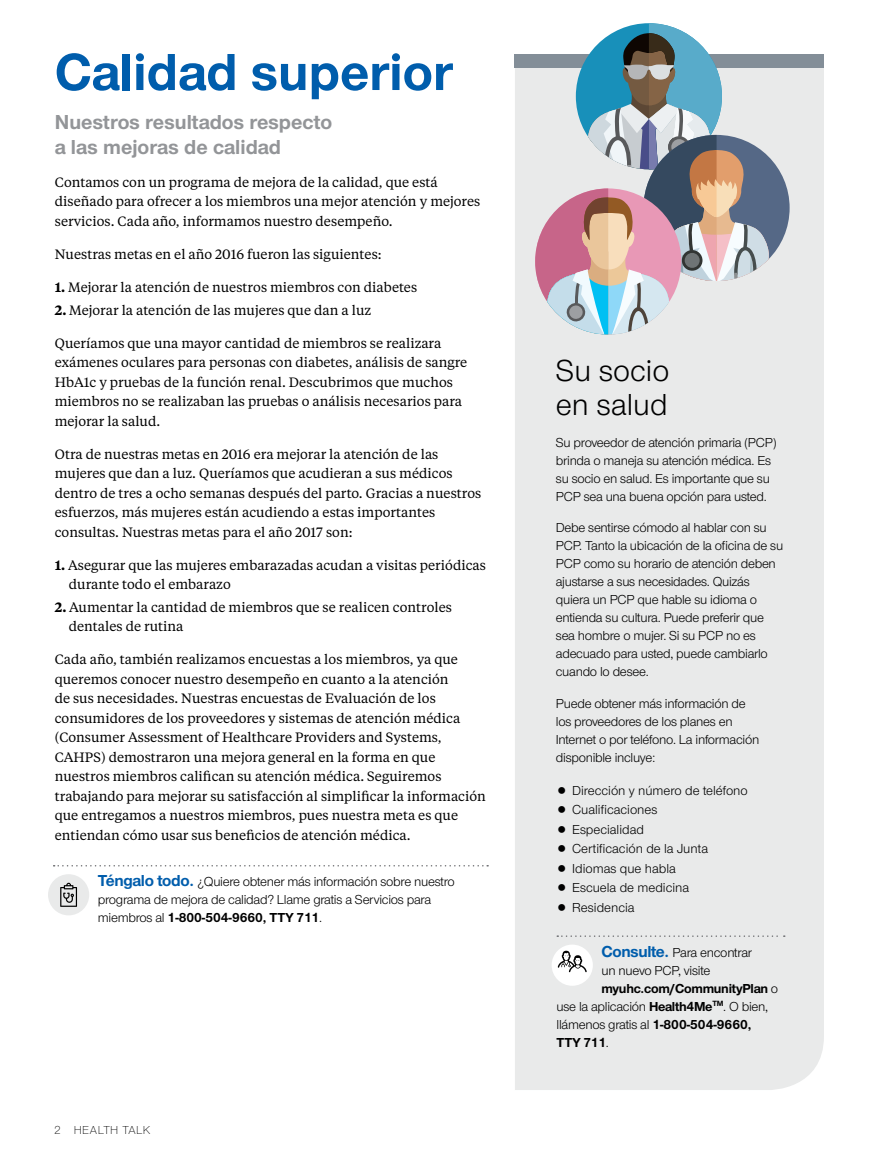
<style>
.page{position:relative;width:878px;height:1161px;background:#fff}
.page>*{position:absolute;margin:0;border:0;box-sizing:border-box;transform-origin:0 0}
.t1{font:700 54px "UHC Sans";color:#005dac}
.t2{font:31.5px/34.5px "UHC Sans";color:#000}
.t3{font:700 21px/25.2px "UHC Sans";color:#939598}
.t4{font:13.5px/19.5px "UHC Serif Text";color:#000}
.t5{font:13.5px/18px "UHC Sans";letter-spacing:-.02em;color:#000}
.t6{font:13.5px/19.5px "UHC Sans";color:#000}
.t7{font:700 13.5px "UHC Sans";letter-spacing:-.02em;color:#000}
.t8{font:300 12px "UHC Sans";letter-spacing:.04em;color:#000}
.s1{font-weight:600}
.s2{font-weight:700;font-size:16.5px;color:#005dac}
.s3{font-weight:700}
.s4{font-weight:400}
</style>
<div class="page">
<div style="left:515px;top:68px;width:309px;height:1022px;background:#e9eaea"></div>
<div style="left:515px;top:54px;width:309px;height:14px;background:#838e98"></div>
<svg style="left:54px;top:865px;width:434px;height:2px"></svg>
<div style="left:48px;top:874px;width:41px;height:41px;background:#e9eaea;border-radius:50%"></div>
<svg style="left:60px;top:883px;width:17px;height:24px"></svg>
<svg style="left:557px;top:935px;width:227px;height:2px"></svg>
<div style="left:551px;top:945px;width:42px;height:41px;background:#fff;border-radius:50%"></div>
<svg style="left:557px;top:951px;width:29px;height:21px"></svg>
<div style="left:643px;top:135px;width:146px;height:146px;background:#556886;border-radius:50%"></div>
<svg style="left:535px;top:23px;width:234px;height:311px;background:#b5b6bd"></svg>
<h1 class="t1" style="left:55px;top:36px;width:399px">Calidad superior</h1>
<h3 class="t3" style="left:55px;top:108px;width:279px">Nuestros resultados respecto a las mejoras de calidad</h3>
<p class="t4" style="left:55px;top:172px;width:427px">Contamos con un programa de mejora de la calidad, que está diseñado para ofrecer a los miembros una mejor atención y mejores servicios. Cada año, informamos nuestro desempeño.</p>
<p class="t4" style="left:55px;top:244px;width:328px">Nuestras metas en el año 2016 fueron las siguientes:</p>
<p class="t4" style="left:55px;top:277px;width:364px"><span class="s1">1.</span> Mejorar la atención de nuestros miembros con diabetes</p>
<p class="t4" style="left:55px;top:300px;width:318px"><span class="s1">2.</span> Mejorar la atención de las mujeres que dan a luz</p>
<p class="t4" style="left:55px;top:332px;width:414px">Queríamos que una mayor cantidad de miembros se realizara exámenes oculares para personas con diabetes, análisis de sangre HbA1c y pruebas de la función renal. Descubrimos que muchos miembros no se realizaban las pruebas o análisis necesarios para mejorar la salud.</p>
<p class="t4" style="left:55px;top:443px;width:428px">Otra de nuestras metas en 2016 era mejorar la atención de las mujeres que dan a luz. Queríamos que acudieran a sus médicos dentro de tres a ocho semanas después del parto. Gracias a nuestros esfuerzos, más mujeres están acudiendo a estas importantes consultas. Nuestras metas para el año 2017 son:</p>
<p class="t4" style="left:69px;top:554px;width:418px;text-indent:-14px"><span class="s1">1.</span> Asegurar que las mujeres embarazadas acudan a visitas periódicas durante todo el embarazo</p>
<p class="t4" style="left:69px;top:597px;width:384px;text-indent:-14px"><span class="s1">2.</span> Aumentar la cantidad de miembros que se realicen controles dentales de rutina</p>
<p class="t4" style="left:55px;top:649px;width:432px">Cada año, también realizamos encuestas a los miembros, ya que queremos conocer nuestro desempeño en cuanto a la atención<br>de sus necesidades. Nuestras encuestas de Evaluación de los consumidores de los proveedores y sistemas de atención médica (Consumer Assessment of Healthcare Providers and Systems, CAHPS) demostraron una mejora general en la forma en que nuestros miembros califican su atención médica. Seguiremos trabajando para mejorar su satisfacción al simplificar la información que entregamos a nuestros miembros, pues nuestra meta es que entiendan cómo usar sus beneficios de atención médica.</p>
<p class="t5" style="left:98px;top:872px;width:358px"><span class="s2">Téngalo todo.</span> ¿Quiere obtener más información sobre nuestro programa de mejora de calidad? Llame gratis a Servicios para miembros al <span class="s3">1-800-504-9660, TTY 711</span>.</p>
<p class="t8" style="left:54px;top:1122px;width:98px">2 HEALTH TALK</p>
<h2 class="t2" style="left:556px;top:352px;width:115px">Su socio en salud</h2>
<p class="t5" style="left:556px;top:433px;width:222px">Su proveedor de atención primaria (PCP) brinda o maneja su atención médica. Es su socio en salud. Es importante que su PCP sea una buena opción para usted.</p>
<p class="t5" style="left:556px;top:518px;width:229px">Debe sentirse cómodo al hablar con su PCP. Tanto la ubicación de la oficina de su PCP como su horario de atención deben ajustarse a sus necesidades. Quizás quiera un PCP que hable su idioma o entienda su cultura. Puede preferir que sea hombre o mujer. Si su PCP no es adecuado para usted, puede cambiarlo cuando lo desee.</p>
<p class="t5" style="left:556px;top:694px;width:205px">Puede obtener más información de los proveedores de los planes en<br>Internet o por teléfono. La información disponible incluye:</p>
<p class="t6" style="left:572px;top:780px;width:177px">Dirección y número de teléfono<br>Cualificaciones<br>Especialidad<br>Certificación de la Junta<br>Idiomas que habla<br>Escuela de medicina<br>Residencia</p>
<p class="t5" style="left:601px;top:943px;width:152px"><span class="s2">Consulte.</span> Para encontrar</p>
<p class="t5" style="left:601px;top:961px;width:110px">un nuevo PCP, visite</p>
<p class="t7" style="left:601px;top:979px;width:178px">myuhc.com/CommunityPlan <span class="s4">o</span></p>
<p class="t5" style="left:556px;top:997px;width:213px">use la aplicación <span class="s3">Health4Me</span><sup>TM</sup>. O bien,</p>
<p class="t5" style="left:556px;top:1015px;width:196px">llámenos gratis al <span class="s3">1-800-504-9660,</span></p>
<p class="t7" style="left:556px;top:1033px;width:54px">TTY 711<span class="s4">.</span></p>
</div>
